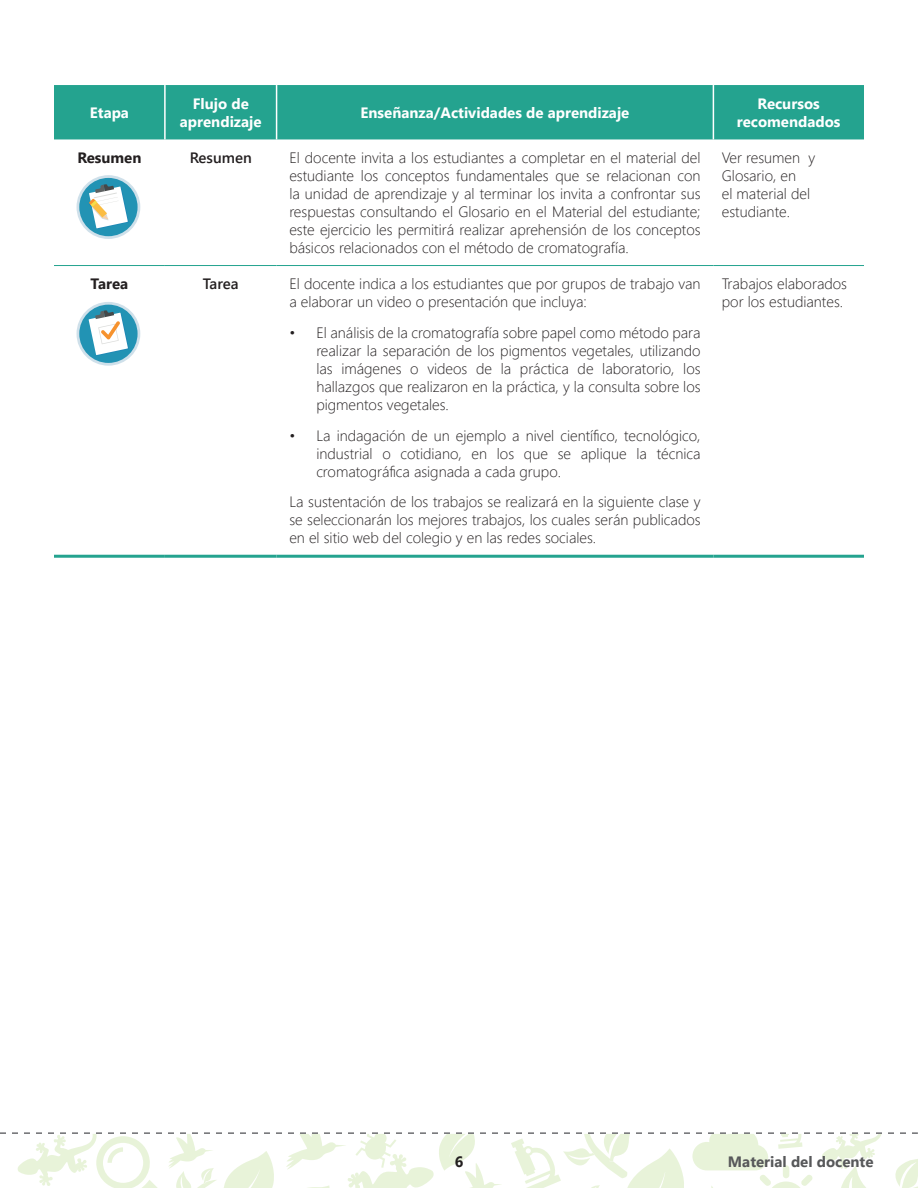
<style>
.page{position:relative;width:918px;height:1188px;background:#fff}
.page>*{position:absolute;margin:0;border:0;box-sizing:border-box;transform-origin:0 0}
.Tex_gen{font:300 15px/18px "Segoe UI";color:#231f20;text-align:justify}
.Tex_gen-2{font:700 15px/18px "Segoe UI";color:#fff;text-align:center}
.t1{font:700 15px "Segoe UI";color:#57585a}
.Tex_gen-3{font:700 15px "Segoe UI";color:#231f20}
.Tex_gen-4{font:600 15px "Segoe UI";color:#231f20}
</style>
<div class="page">
<svg style="left:0;top:1132px;width:918px;height:56px"></svg>
<div style="left:54px;top:85px;width:810px;height:54px;background:#24a38f"></div>
<hr style="left:164px;top:85px;width:2px;height:54px;background:#fff">
<hr style="left:276px;top:85px;width:1px;height:54px;background:#fff">
<hr style="left:713px;top:85px;width:1px;height:54px;background:#fff">
<hr style="left:713px;top:265px;width:151px;height:1px;background:#24a38f">
<hr style="left:54px;top:265px;width:111px;height:1px;background:#24a38f">
<hr style="left:165px;top:265px;width:112px;height:1px;background:#24a38f">
<hr style="left:277px;top:265px;width:436px;height:1px;background:#24a38f">
<hr style="left:54px;top:555px;width:111px;height:3px;background:#24a38f">
<hr style="left:165px;top:555px;width:112px;height:3px;background:#24a38f">
<hr style="left:277px;top:555px;width:436px;height:3px;background:#24a38f">
<hr style="left:713px;top:555px;width:151px;height:3px;background:#24a38f">
<svg style="left:77px;top:175px;width:63px;height:64px"></svg>
<div style="left:79px;top:178px;width:59px;height:58px;background:#2293b4;border-radius:50%"></div>
<svg style="left:89px;top:184px;width:40px;height:45px"></svg>
<svg style="left:77px;top:302px;width:63px;height:64px"></svg>
<div style="left:79px;top:305px;width:59px;height:58px;background:#2293b4;border-radius:50%"></div>
<svg style="left:89px;top:310px;width:40px;height:46px"></svg>
<p class="Tex_gen-2" style="left:90px;top:103px;width:41px">Etapa</p>
<p class="Tex_gen-2" style="left:180px;top:94px;width:83px">Flujo de aprendizaje</p>
<p class="Tex_gen-2" style="left:361px;top:103px;width:270px">Enseñanza/Actividades de aprendizaje</p>
<p class="Tex_gen-2" style="left:737px;top:94px;width:105px">Recursos recomendados</p>
<p class="Tex_gen-3" style="left:77px;top:145px;width:66px">Resumen</p>
<p class="Tex_gen-4" style="left:190px;top:145px;width:64px">Resumen</p>
<p class="Tex_gen" style="left:289px;top:148px;width:413px">El docente invita a los estudiantes a completar en el material del estudiante los conceptos fundamentales que se relacionan con la unidad de aprendizaje y al terminar los invita a confrontar sus respuestas consultando el Glosario en el Material del estudiante; este ejercicio les permitirá realizar aprehensión de los conceptos básicos relacionados con el método de cromatografía.</p>
<p class="Tex_gen" style="left:722px;top:148px;width:95px;text-align:left">Ver resumen y<br>Glosario, en<br>el material del estudiante.</p>
<p class="Tex_gen-3" style="left:91px;top:272px;width:39px">Tarea</p>
<p class="Tex_gen-4" style="left:203px;top:272px;width:37px">Tarea</p>
<p class="Tex_gen" style="left:289px;top:274px;width:413px">El docente indica a los estudiantes que por grupos de trabajo van a elaborar un video o presentación que incluya:</p>
<p class="Tex_gen" style="left:316px;top:323px;width:386px;text-indent:-27px">• El análisis de la cromatografía sobre papel como método para realizar la separación de los pigmentos vegetales, utilizando las imágenes o videos de la práctica de laboratorio, los hallazgos que realizaron en la práctica, y la consulta sobre los pigmentos vegetales.</p>
<p class="Tex_gen" style="left:316px;top:426px;width:386px;text-indent:-27px">• La indagación de un ejemplo a nivel científico, tecnológico, industrial o cotidiano, en los que se aplique la técnica cromatográfica asignada a cada grupo.</p>
<p class="Tex_gen" style="left:289px;top:492px;width:413px">La sustentación de los trabajos se realizará en la siguiente clase y se seleccionarán los mejores trabajos, los cuales serán publicados en el sitio web del colegio y en las redes sociales.</p>
<p class="Tex_gen" style="left:722px;top:274px;width:127px">Trabajos elaborados por los estudiantes.</p>
<p class="Tex_gen-3" style="left:455px;top:1150px;width:10px">6</p>
<p class="t1" style="left:728px;top:1149px;width:147px">Material del docente</p>
</div>
